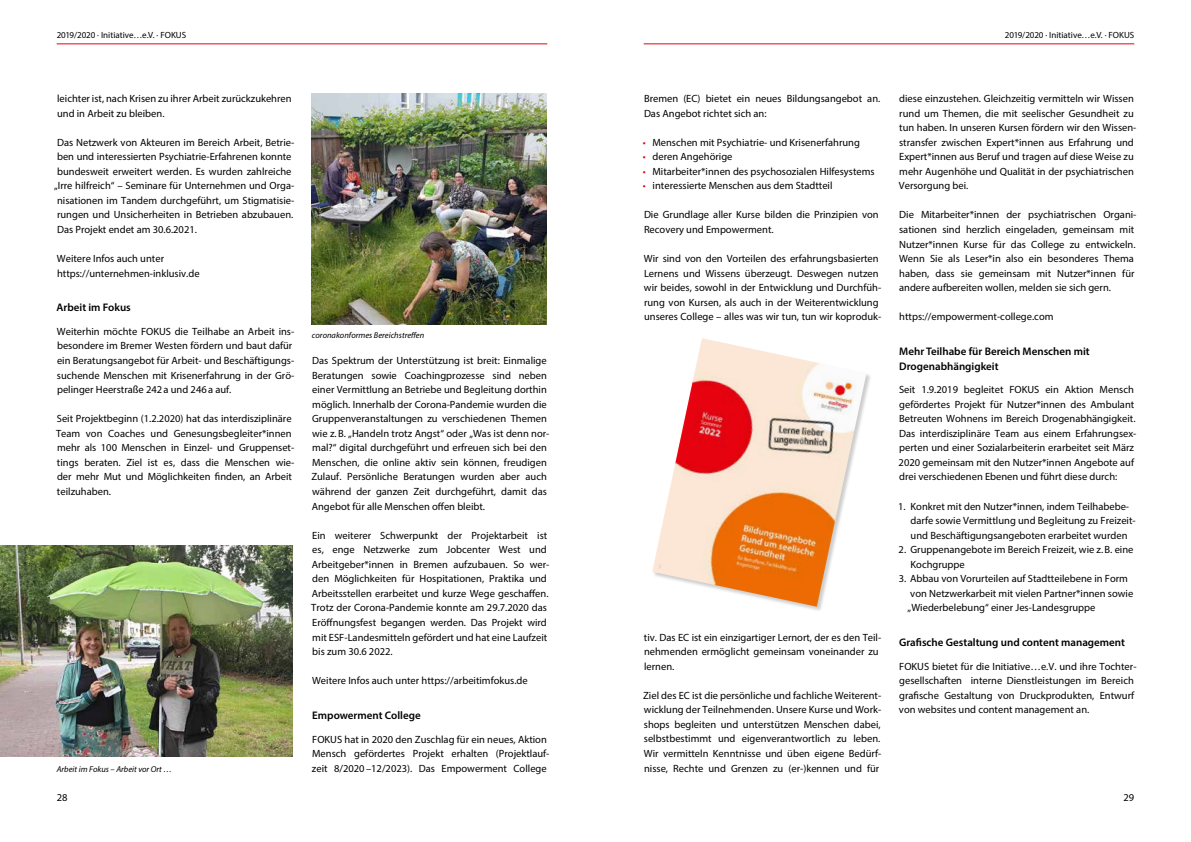
<style>
.page{position:relative;width:1191px;height:842px;background:#fff}
.page>*{position:absolute;margin:0;border:0;box-sizing:border-box;transform-origin:0 0}
.t1{font:600 11px/14.6px "Myriad Pro";color:#000}
.t2{font:10.5px/14.6px "Myriad Pro";color:#000}
.t3{font:9px "Myriad Pro";color:#000}
.t4{font:italic 8.5px "Myriad Pro";color:#000}
.s1{color:#e7000e}
</style>
<div class="page">
<hr style="left:57px;top:44px;width:490px;height:1px;background:#e7000e">
<hr style="left:643px;top:44px;width:491px;height:1px;background:#e7000e">
<img style="left:312px;top:94px;width:234px;height:231px">
<img style="left:0;top:545px;width:292px;height:212px">
<img style="left:652px;top:338px;width:214px;height:269px">
<p class="t3" style="left:57px;top:29px;width:131px">2019/2020 · Initiative…e.V. · FOKUS</p>
<p class="t3" style="left:1004px;top:29px;width:131px">2019/2020 · Initiative…e.V. · FOKUS</p>
<p class="t2" style="left:57px;top:91px;width:236px">leichter ist, nach Krisen zu ihrer Arbeit zurückzukehren und in Arbeit zu bleiben.</p>
<p class="t2" style="left:54px;top:135px;width:242px">Das Netzwerk von Akteuren im Bereich Arbeit, Betrie&shy;ben und interessierten Psychiatrie-Erfahrenen konnte bundesweit erweitert werden. Es wurden zahlreiche „Irre hilfreich“ – Seminare für Unternehmen und Orga&shy;nisationen im Tandem durchgeführt, um Stigmatisie&shy;rungen und Unsicherheiten in Betrieben abzubauen.<br>Das Projekt endet am 30.6.2021.</p>
<p class="t2" style="left:57px;top:251px;width:144px">Weitere Infos auch unter https://unternehmen-inklusiv.de</p>
<p class="t1" style="left:57px;top:300px;width:76px">Arbeit im Fokus</p>
<p class="t2" style="left:57px;top:324px;width:239px">Weiterhin möchte FOKUS die Teilhabe an Arbeit ins&shy;besondere im Bremer Westen fördern und baut dafür ein Beratungsangebot für Arbeit- und Beschäftigungs&shy;suchende Menschen mit Krisenerfahrung in der Grö&shy;pelinger Heerstraße 242a und 246a auf.</p>
<p class="t2" style="left:56px;top:411px;width:240px">Seit Projektbeginn (1.2.2020) hat das interdisziplinäre Team von Coaches und Genesungsbegleiter*innen mehr als 100 Menschen in Einzel- und Gruppenset&shy;tings beraten. Ziel ist es, dass die Menschen wie&shy;der mehr Mut und Möglichkeiten finden, an Arbeit teilzuhaben.</p>
<p class="t4" style="left:312px;top:330px;width:114px">coronakonformes Bereichstreffen</p>
<p class="t2" style="left:311px;top:353px;width:240px">Das Spektrum der Unterstützung ist breit: Einmalige Beratungen sowie Coachingprozesse sind neben einer Vermittlung an Betriebe und Begleitung dorthin möglich. Innerhalb der Corona-Pandemie wurden die Gruppenveranstaltungen zu verschiedenen Themen wie z.B. „Handeln trotz Angst“ oder „Was ist denn nor&shy;mal?“ digital durchgeführt und erfreuen sich bei den Menschen, die online aktiv sein können, freudigen Zulauf. Persönliche Beratungen wurden aber auch während der ganzen Zeit durchgeführt, damit das Angebot für alle Menschen offen bleibt.</p>
<p class="t2" style="left:311px;top:528px;width:240px">Ein weiterer Schwerpunkt der Projektarbeit ist es, enge Netzwerke zum Jobcenter West und Arbeitgeber*innen in Bremen aufzubauen. So wer&shy;den Möglichkeiten für Hospitationen, Praktika und Arbeitsstellen erarbeitet und kurze Wege geschaffen.<br>Trotz der Corona-Pandemie konnte am 29.7.2020 das Eröffnungsfest begangen werden. Das Projekt wird mit ESF-Landesmitteln gefördert und hat eine Laufzeit bis zum 30.6 2022.</p>
<p class="t2" style="left:312px;top:673px;width:217px">Weitere Infos auch unter https://arbeitimfokus.de</p>
<p class="t1" style="left:312px;top:707px;width:110px">Empowerment College</p>
<p class="t2" style="left:312px;top:731px;width:239px">FOKUS hat in 2020 den Zuschlag für ein neues, Aktion<br>Mensch gefördertes Projekt erhalten (Projektlauf-</p>
<p class="t4" style="left:57px;top:763px;width:117px">Arbeit im Fokus – Arbeit vor Ort …</p>
<p class="t2" style="left:312px;top:761px;width:236px">zeit 8/2020–12/2023). Das Empowerment College</p>
<p class="t2" style="left:644px;top:91px;width:238px">Bremen (EC) bietet ein neues Bildungsangebot an.<br>Das Angebot richtet sich an:</p>
<p class="t2" style="left:643px;top:135px;width:219px"><span class="s1">•</span> Menschen mit Psychiatrie- und Krisenerfahrung</p>
<p class="t2" style="left:643px;top:149px;width:91px"><span class="s1">•</span> deren Angehörige</p>
<p class="t2" style="left:643px;top:164px;width:233px"><span class="s1">•</span> Mitarbeiter*innen des psychosozialen Hilfesystems</p>
<p class="t2" style="left:643px;top:178px;width:191px"><span class="s1">•</span> interessierte Menschen aus dem Stadtteil</p>
<p class="t2" style="left:644px;top:207px;width:236px">Die Grundlage aller Kurse bilden die Prinzipien von<br>Recovery und Empowerment.</p>
<p class="t2" style="left:644px;top:251px;width:239px">Wir sind von den Vorteilen des erfahrungsbasierten Lernens und Wissens überzeugt. Deswegen nutzen wir beides, sowohl in der Entwicklung und Durchfüh&shy;rung von Kursen, als auch in der Weiterentwicklung unseres College – alles was wir tun, tun wir koproduk-</p>
<p class="t2" style="left:644px;top:630px;width:239px">tiv. Das EC ist ein einzigartiger Lernort, der es den Teil&shy;nehmenden ermöglicht gemeinsam voneinander zu lernen.</p>
<p class="t2" style="left:643px;top:688px;width:240px;text-align:justify">Ziel des EC ist die persönliche und fachliche Weiterent&shy;wicklung der Teilnehmenden. Unsere Kurse und Work&shy;shops begleiten und unterstützen Menschen dabei, selbstbestimmt und eigenverantwortlich zu leben.<br>Wir vermitteln Kenntnisse und üben eigene Bedürf&shy;nisse, Rechte und Grenzen zu (er-)kennen und für</p>
<p class="t2" style="left:899px;top:91px;width:239px">diese einzustehen. Gleichzeitig vermitteln wir Wissen rund um Themen, die mit seelischer Gesundheit zu tun haben. In unseren Kursen fördern wir den Wissen&shy;stransfer zwischen Expert*innen aus Erfahrung und Expert*innen aus Beruf und tragen auf diese Weise zu mehr Augenhöhe und Qualität in der psychiatrischen Versorgung bei.</p>
<p class="t2" style="left:899px;top:207px;width:239px">Die Mitarbeiter*innen der psychiatrischen Organi&shy;sationen sind herzlich eingeladen, gemeinsam mit Nutzer*innen Kurse für das College zu entwickeln.<br>Wenn Sie als Leser*in also ein besonderes Thema haben, dass sie gemeinsam mit Nutzer*innen für andere aufbereiten wollen, melden sie sich gern.</p>
<p class="t2" style="left:899px;top:309px;width:156px">https://empowerment-college.com</p>
<p class="t1" style="left:899px;top:344px;width:192px">Mehr Teilhabe für Bereich Menschen mit<br>Drogenabhängigkeit</p>
<p class="t2" style="left:898px;top:382px;width:239px">Seit 1.9.2019 begleitet FOKUS ein Aktion Mensch gefördertes Projekt für Nutzer*innen des Ambulant Betreuten Wohnens im Bereich Drogenabhängigkeit.<br>Das interdisziplinäre Team aus einem Erfahrungsex&shy;perten und einer Sozialarbeiterin erarbeitet seit März 2020 gemeinsam mit den Nutzer*innen Angebote auf drei verschiedenen Ebenen und führt diese durch:</p>
<p class="t2" style="left:910px;top:499px;width:227px;text-indent:-13px">1. Konkret mit den Nutzer*innen, indem Teilhabebe&shy;darfe sowie Vermittlung und Begleitung zu Freizeit&shy;und Beschäftigungsangeboten erarbeitet wurden</p>
<p class="t2" style="left:910px;top:542px;width:224px;text-indent:-12px">2. Gruppenangebote im Bereich Freizeit, wie z.B. eine<br>Kochgruppe</p>
<p class="t2" style="left:907px;top:571px;width:227px;text-indent:-9px">3. Abbau von Vorurteilen auf Stadtteilebene in Form von Netzwerkarbeit mit vielen Partner*innen sowie „Wiederbelebung“ einer Jes-Landesgruppe</p>
<p class="t1" style="left:899px;top:635px;width:227px">Grafische Gestaltung und content management</p>
<p class="t2" style="left:899px;top:659px;width:239px">FOKUS bietet für die Initiative…e.V. und ihre Tochter&shy;gesellschaften interne Dienstleistungen im Bereich grafische Gestaltung von Druckprodukten, Entwurf von websites und content management an.</p>
<p class="t2" style="left:57px;top:790px;width:12px">28</p>
<p class="t2" style="left:1123px;top:790px;width:12px">29</p>
</div>
